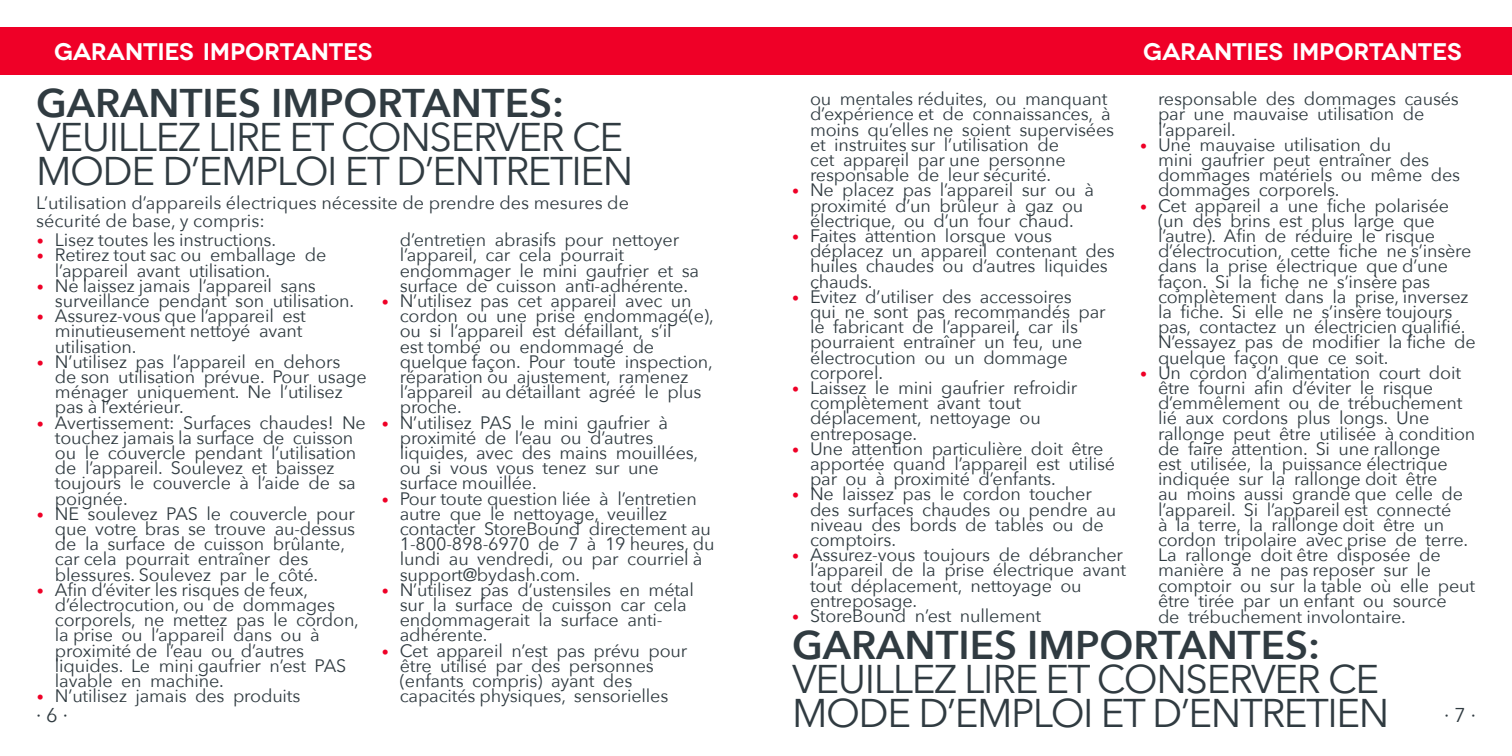
<style>
.page{position:relative;width:1512px;height:756px;background:#fff}
.page>*{position:absolute;margin:0;border:0;box-sizing:border-box;transform-origin:0 0}
.t1{font:40px/34px "Avenir Next";letter-spacing:-.035em;color:#303b41}
.t2{font:600 24px "Novecentowide";letter-spacing:-.01em;color:#fff}
.t3{font:20px "Avenir Next";color:#303b41}
.t4{font:18px/15.2px "Avenir Next";letter-spacing:-.01em;color:#303b41}
.s1{font-weight:600}
.s2{font-size:14px;color:#ef0027}
</style>
<div class="page">
<div style="left:0;top:27px;width:1512px;height:48px;background:#ef0027"></div>
<p class="t2" style="left:54px;top:37px;width:320px">GARANTIES IMPORTANTES</p>
<p class="t1" style="left:36px;top:84px;width:599px"><span class="s1">GARANTIES IMPORTANTES:<br></span>VEUILLEZ LIRE ET CONSERVER CE<br>MODE D’EMPLOI ET D’ENTRETIEN</p>
<p class="t4" style="left:36px;top:193px;width:594px;line-height:18px">L’utilisation d’appareils électriques nécessite de prendre des mesures de sécurité de base, y compris:</p>
<p class="t4" style="left:37px;top:232px;width:241px"><span class="s2">•</span> Lisez toutes les instructions.</p>
<p class="t4" style="left:55px;top:247px;width:273px;text-indent:-18px"><span class="s2">•</span> Retirez tout sac ou emballage de l’appareil avant utilisation.</p>
<p class="t4" style="left:55px;top:277px;width:301px;text-indent:-18px"><span class="s2">•</span> Ne laissez jamais l’appareil sans surveillance pendant son utilisation.</p>
<p class="t4" style="left:55px;top:308px;width:253px;text-indent:-18px"><span class="s2">•</span> Assurez-vous que l’appareil est minutieusement nettoyé avant utilisation.</p>
<p class="t4" style="left:55px;top:353px;width:313px;text-indent:-18px"><span class="s2">•</span> N’utilisez pas l’appareil en dehors<br>de son utilisation prévue. Pour usage ménager uniquement. Ne l’utilisez pas à l’extérieur.</p>
<p class="t4" style="left:55px;top:414px;width:312px;text-indent:-18px"><span class="s2">•</span> Avertissement: Surfaces chaudes! Ne touchez jamais la surface de cuisson ou le couvercle pendant l’utilisation de l’appareil. Soulevez et baissez toujours le couvercle à l’aide de sa poignée.</p>
<p class="t4" style="left:55px;top:505px;width:302px;text-indent:-18px"><span class="s2">•</span> NE soulevez PAS le couvercle pour que votre bras se trouve au-dessus de la surface de cuisson brûlante, car cela pourrait entraîner des blessures. Soulevez par le côté.</p>
<p class="t4" style="left:55px;top:581px;width:306px;text-indent:-18px"><span class="s2">•</span> Afin d’éviter les risques de feux, d’électrocution, ou de dommages corporels, ne mettez pas le cordon, la prise ou l’appareil dans ou à proximité de l’eau ou d’autres liquides. Le mini gaufrier n’est PAS lavable en machine.</p>
<p class="t4" style="left:37px;top:688px;width:265px"><span class="s2">•</span> N’utilisez jamais des produits</p>
<p class="t4" style="left:400px;top:232px;width:301px">d’entretien abrasifs pour nettoyer l’appareil, car cela pourrait endommager le mini gaufrier et sa surface de cuisson anti-adhérente.</p>
<p class="t4" style="left:400px;top:292px;width:316px;text-indent:-18px"><span class="s2">•</span> N’utilisez pas cet appareil avec un cordon ou une prise endommagé(e), ou si l’appareil est défaillant, s’il<br>est tombé ou endommagé de quelque façon. Pour toute inspection, réparation ou ajustement, ramenez l’appareil au détaillant agréé le plus proche.</p>
<p class="t4" style="left:400px;top:414px;width:300px;text-indent:-18px"><span class="s2">•</span> N’utilisez PAS le mini gaufrier à proximité de l’eau ou d’autres liquides, avec des mains mouillées, ou si vous vous tenez sur une surface mouillée.</p>
<p class="t4" style="left:400px;top:490px;width:316px;text-indent:-18px"><span class="s2">•</span> Pour toute question liée à l’entretien autre que le nettoyage, veuillez contacter StoreBound directement au 1-800-898-6970 de 7 à 19 heures, du lundi au vendredi, ou par courriel à support@bydash.com.</p>
<p class="t4" style="left:400px;top:581px;width:296px;text-indent:-18px"><span class="s2">•</span> N’utilisez pas d’ustensiles en métal sur la surface de cuisson car cela endommagerait la surface anti&shy;adhérente.</p>
<p class="t4" style="left:400px;top:642px;width:289px;text-indent:-18px"><span class="s2">•</span> Cet appareil n’est pas prévu pour être utilisé par des personnes (enfants compris) ayant des capacités physiques, sensorielles</p>
<p class="t3" style="left:36px;top:698px;width:33px">∙ 6 ∙</p>
<p class="t2" style="left:1143px;top:37px;width:320px">GARANTIES IMPORTANTES</p>
<p class="t4" style="left:810px;top:90px;width:306px">ou mentales réduites, ou manquant d’expérience et de connaissances, à moins qu’elles ne soient supervisées et instruites sur l’utilisation de<br>cet appareil par une personne responsable de leur sécurité.</p>
<p class="t4" style="left:792px;top:182px;width:304px;text-align:center"><span class="s2">•</span> Ne placez pas l’appareil sur ou à proximité d’un brûleur à gaz ou électrique, ou d’un four chaud.</p>
<p class="t4" style="left:810px;top:227px;width:306px;text-indent:-18px"><span class="s2">•</span> Faites attention lorsque vous déplacez un appareil contenant des huiles chaudes ou d’autres liquides chauds.</p>
<p class="t4" style="left:810px;top:288px;width:297px;text-indent:-18px"><span class="s2">•</span> Évitez d’utiliser des accessoires<br>qui ne sont pas recommandés par le fabricant de l’appareil, car ils pourraient entraîner un feu, une électrocution ou un dommage corporel.</p>
<p class="t4" style="left:810px;top:379px;width:269px;text-indent:-18px"><span class="s2">•</span> Laissez le mini gaufrier refroidir complètement avant tout déplacement, nettoyage ou entreposage.</p>
<p class="t4" style="left:810px;top:440px;width:307px;text-indent:-18px"><span class="s2">•</span> Une attention particulière doit être apportée quand l’appareil est utilisé par ou à proximité d’enfants.</p>
<p class="t4" style="left:810px;top:486px;width:308px;text-indent:-18px"><span class="s2">•</span> Ne laissez pas le cordon toucher des surfaces chaudes ou pendre au niveau des bords de tables ou de comptoirs.</p>
<p class="t4" style="left:810px;top:546px;width:318px;text-indent:-18px"><span class="s2">•</span> Assurez-vous toujours de débrancher l’appareil de la prise électrique avant tout déplacement, nettoyage ou entreposage.</p>
<p class="t4" style="left:792px;top:607px;width:251px"><span class="s2">•</span> StoreBound n’est nullement</p>
<p class="t4" style="left:1158px;top:90px;width:302px">responsable des dommages causés par une mauvaise utilisation de l’appareil.</p>
<p class="t4" style="left:1158px;top:136px;width:304px;text-indent:-18px"><span class="s2">•</span> Une mauvaise utilisation du<br>mini gaufrier peut entraîner des dommages matériels ou même des dommages corporels.</p>
<p class="t4" style="left:1158px;top:197px;width:319px;text-indent:-18px"><span class="s2">•</span> Cet appareil a une fiche polarisée (un des brins est plus large que l’autre). Afin de réduire le risque d’électrocution, cette fiche ne s’insère dans la prise électrique que d’une façon. Si la fiche ne s’insère pas complètement dans la prise, inversez la fiche. Si elle ne s’insère toujours pas, contactez un électricien qualifié.<br>N’essayez pas de modifier la fiche de quelque façon que ce soit.</p>
<p class="t4" style="left:1158px;top:364px;width:319px;text-indent:-18px"><span class="s2">•</span> Un cordon d’alimentation court doit être fourni afin d’éviter le risque d’emmêlement ou de trébuchement lié aux cordons plus longs. Une rallonge peut être utilisée à condition de faire attention. Si une rallonge<br>est utilisée, la puissance électrique indiquée sur la rallonge doit être<br>au moins aussi grande que celle de l’appareil. Si l’appareil est connecté<br>à la terre, la rallonge doit être un cordon tripolaire avec prise de terre.<br>La rallonge doit être disposée de manière à ne pas reposer sur le comptoir ou sur la table où elle peut être tirée par un enfant ou source<br>de trébuchement involontaire.</p>
<p class="t1" style="left:792px;top:626px;width:599px"><span class="s1">GARANTIES IMPORTANTES:<br></span>VEUILLEZ LIRE ET CONSERVER CE<br>MODE D’EMPLOI ET D’ENTRETIEN</p>
<p class="t3" style="left:1444px;top:698px;width:34px">∙ 7 ∙</p>
</div>
